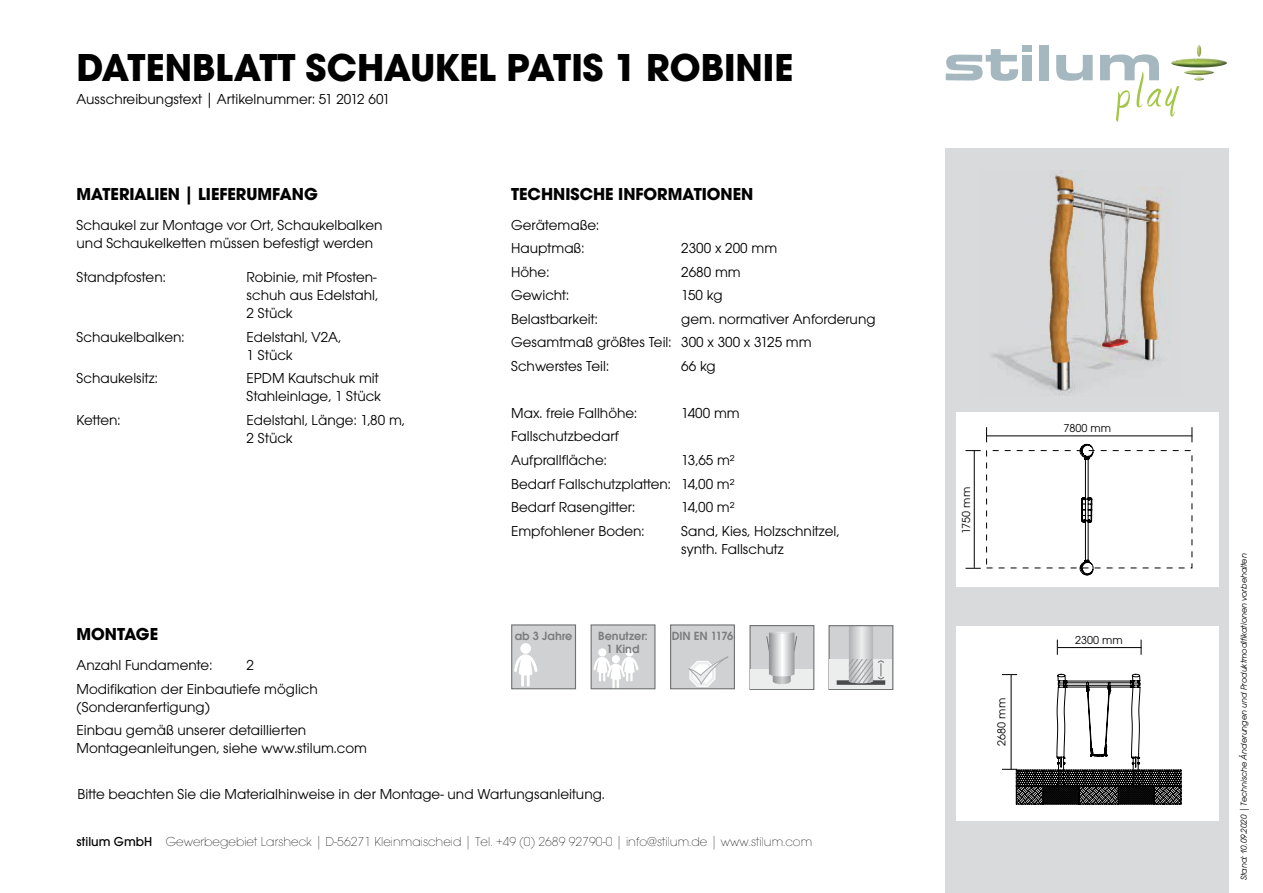
<style>
.page{position:relative;width:1263px;height:893px;background:#fff}
.page>*{position:absolute;margin:0;border:0;box-sizing:border-box;transform-origin:0 0}
.t1{font:53.25px "Amienne";color:#a3c646}
.t2{font:700 40.5px "Avant Gard EF";color:#000}
.t3{font:700 18px "Avant Gard EF";color:#000}
.t4{font:15px/18px "Avant Gard EF";color:#000}
.t5{font:200 13.5px "Avant Gard EF";color:#000}
.t6{font:600 12.3px/13.5px "Avant Gard EF";color:#7b7c7e;text-align:center}
.t7{font:600 12.3px "Avant Gard EF";letter-spacing:-.02em;color:#7b7c7e}
.t8{font:12px "Avant Gard EF";color:#000}
.t9{font:italic 9px "Avant Gard EF";color:#000}
.s1{font-weight:500}
</style>
<div class="page">
<div style="left:1039px;top:45px;width:10px;height:35px;background:#a5b7bf"></div>
<svg style="left:1056px;top:55px;width:37px;height:26px"></svg>
<svg style="left:1100px;top:54px;width:59px;height:26px"></svg>
<svg style="left:946px;top:49px;width:72px;height:32px"></svg>
<div style="left:1022px;top:45px;width:10px;height:6px;background:#a5b7bf"></div>
<div style="left:1022px;top:55px;width:10px;height:25px;background:#a5b7bf"></div>
<img style="left:1171px;top:45px;width:56px;height:35px">
<div style="left:946px;top:149px;width:283px;height:744px;background:#d9dadb"></div>
<div style="left:956px;top:626px;width:262px;height:195px;background:#fff"></div>
<div style="left:956px;top:412px;width:262px;height:174px;background:#fff"></div>
<svg style="left:1057px;top:640px;width:1px;height:15px"></svg>
<svg style="left:1141px;top:640px;width:1px;height:15px"></svg>
<hr style="left:1058px;top:647px;width:83px;height:1px;background:#000">
<svg style="left:986px;top:427px;width:1px;height:15px"></svg>
<svg style="left:965px;top:568px;width:16px;height:1px"></svg>
<hr style="left:987px;top:435px;width:205px;height:1px;background:#000">
<hr style="left:974px;top:450px;width:1px;height:118px;background:#000">
<svg style="left:1191px;top:427px;width:1px;height:15px"></svg>
<svg style="left:965px;top:450px;width:16px;height:1px"></svg>
<hr style="left:1074px;top:441px;width:1px;height:137px;background:#000">
<hr style="left:1134px;top:441px;width:1px;height:137px;background:#000">
<svg style="left:1074px;top:441px;width:55px;height:134px"></svg>
<img style="left:992px;top:171px;width:178px;height:224px">
<svg style="left:1002px;top:673px;width:180px;height:132px"></svg>
<div style="left:511px;top:624px;width:65px;height:65px;background:#d0d1d2;border:1px solid #707172"></div>
<div style="left:591px;top:624px;width:64px;height:65px;background:#d0d1d2;border:1px solid #707172"></div>
<div style="left:670px;top:624px;width:65px;height:65px;background:#d0d1d2;border:1px solid #707172"></div>
<div style="left:520px;top:643px;width:11px;height:11px;background:#fff;border-radius:50%"></div>
<svg style="left:512px;top:653px;width:26px;height:32px"></svg>
<div style="left:598px;top:648px;width:8px;height:8px;background:#fff;border-radius:50%"></div>
<div style="left:625px;top:648px;width:8px;height:8px;background:#fff;border-radius:50%"></div>
<div style="left:612px;top:655px;width:8px;height:8px;background:#efeff0;border-radius:50%"></div>
<svg style="left:592px;top:656px;width:47px;height:31px"></svg>
<svg style="left:688px;top:657px;width:41px;height:30px"></svg>
<div style="left:749px;top:625px;width:65px;height:65px;background:#d0d1d2;border:1px solid #707172"></div>
<div style="left:751px;top:670px;width:62px;height:19px;background:#eceded"></div>
<svg style="left:766px;top:632px;width:32px;height:52px"></svg>
<div style="left:829px;top:626px;width:64px;height:63px;background:#d0d1d2"></div>
<div style="left:828px;top:625px;width:65px;height:65px;border:1px solid #707172"></div>
<div style="left:830px;top:659px;width:62px;height:30px;background:#eceded"></div>
<svg style="left:837px;top:680px;width:48px;height:5px"></svg>
<svg style="left:849px;top:626px;width:35px;height:57px"></svg>
<h2 class="t2" style="left:77px;top:43px;width:718px">DATENBLATT SCHAUKEL PATIS 1 ROBINIE</h2>
<p class="t4" style="left:77px;top:90px;width:315px">Ausschreibungstext | Artikelnummer: 51 2012 601</p>
<p class="t3" style="left:77px;top:183px;width:243px">MATERIALIEN | LIEFERUMFANG</p>
<p class="t3" style="left:511px;top:183px;width:244px">TECHNISCHE INFORMATIONEN</p>
<p class="t4" style="left:77px;top:216px;width:307px">Schaukel zur Montage vor Ort, Schaukelbalken und Schaukelketten müssen befestigt werden</p>
<p class="t4" style="left:511px;top:213px;width:90px;line-height:23.5px">Gerätemaße:<br>Hauptmaß:</p>
<p class="t4" style="left:681px;top:239px;width:97px">2300 x 200 mm</p>
<p class="t4" style="left:77px;top:268px;width:91px">Standpfosten:</p>
<p class="t4" style="left:247px;top:268px;width:133px;text-align:justify">Robinie, mit Pfosten&shy;schuh aus Edelstahl, 2 Stück</p>
<p class="t4" style="left:77px;top:328px;width:109px">Schaukelbalken:</p>
<p class="t4" style="left:247px;top:328px;width:96px">Edelstahl, V2A,<br>1 Stück</p>
<p class="t4" style="left:77px;top:369px;width:83px">Schaukelsitz:</p>
<p class="t4" style="left:247px;top:369px;width:136px">EPDM Kautschuk mit<br>Stahleinlage, 1 Stück</p>
<p class="t4" style="left:77px;top:411px;width:45px">Ketten:</p>
<p class="t4" style="left:247px;top:411px;width:160px">Edelstahl, Länge: 1,80 m,<br>2 Stück</p>
<p class="t4" style="left:511px;top:263px;width:40px">Höhe:</p>
<p class="t4" style="left:681px;top:263px;width:61px">2680 mm</p>
<p class="t4" style="left:511px;top:286px;width:60px">Gewicht:</p>
<p class="t4" style="left:681px;top:286px;width:43px">150 kg</p>
<p class="t4" style="left:511px;top:310px;width:88px">Belastbarkeit:</p>
<p class="t4" style="left:511px;top:307px;width:366px;line-height:23.5px;text-indent:170px">gem. normativer Anforderung<br>Gesamtmaß größtes Teil: 300 x 300 x 3125 mm<br>Schwerstes Teil:</p>
<p class="t4" style="left:681px;top:357px;width:36px">66 kg</p>
<p class="t4" style="left:511px;top:404px;width:128px">Max. freie Fallhöhe:</p>
<p class="t4" style="left:681px;top:404px;width:60px">1400 mm</p>
<p class="t4" style="left:511px;top:425px;width:109px;line-height:23.5px">Fallschutzbedarf<br>Aufprallfläche:</p>
<p class="t4" style="left:511px;top:448px;width:225px;line-height:23.5px;text-align:justify;text-indent:170px">13,65 m²<br>Bedarf Fallschutzplatten: 14,00 m²<br>Bedarf Rasengitter:</p>
<p class="t4" style="left:681px;top:498px;width:55px">14,00 m²</p>
<p class="t4" style="left:511px;top:522px;width:135px">Empfohlener Boden:</p>
<p class="t4" style="left:681px;top:522px;width:160px">Sand, Kies, Holzschnitzel, synth. Fallschutz</p>
<p class="t3" style="left:77px;top:623px;width:83px">MONTAGE</p>
<p class="t6" style="left:515px;top:629px;width:59px">ab 3 Jahre</p>
<p class="t6" style="left:598px;top:629px;width:51px">Benutzer:<br>1 Kind</p>
<p class="t7" style="left:672px;top:628px;width:63px">DIN EN 1176</p>
<p class="t4" style="left:77px;top:656px;width:137px">Anzahl Fundamente:</p>
<p class="t4" style="left:247px;top:656px;width:9px">2</p>
<p class="t4" style="left:77px;top:680px;width:243px">Modifikation der Einbautiefe möglich (Sonderanfertigung)</p>
<p class="t4" style="left:77px;top:721px;width:292px">Einbau gemäß unserer detaillierten<br>Montageanleitungen, siehe www.stilum.com</p>
<p class="t4" style="left:78px;top:785px;width:529px">Bitte beachten Sie die Materialhinweise in der Montage- und Wartungsanleitung.</p>
<p class="t5" style="left:77px;top:834px;width:737px"><span class="s1">stilum GmbH</span> Gewerbegebiet Larsheck | D-56271 Kleinmaischeid | Tel. +49 (0) 2689 92790-0 | info@stilum.de | www.stilum.com</p>
<h1 class="t1" style="left:1114px;top:71px;width:63px;rotate:-3deg">play</h1>
<p class="t8" style="left:959px;top:534px;width:48px;rotate:-90deg">1750 mm</p>
<p class="t8" style="left:994px;top:745px;width:49px;rotate:-90deg">2680 mm</p>
<p class="t8" style="left:1063px;top:421px;width:49px">7800 mm</p>
<p class="t8" style="left:1075px;top:633px;width:49px">2300 mm</p>
<p class="t9" style="left:1239px;top:880px;width:328px;rotate:-90deg">Stand: 10.09.2020 | Technische Änderungen und Produktmodifikationen vorbehalten</p>
</div>
